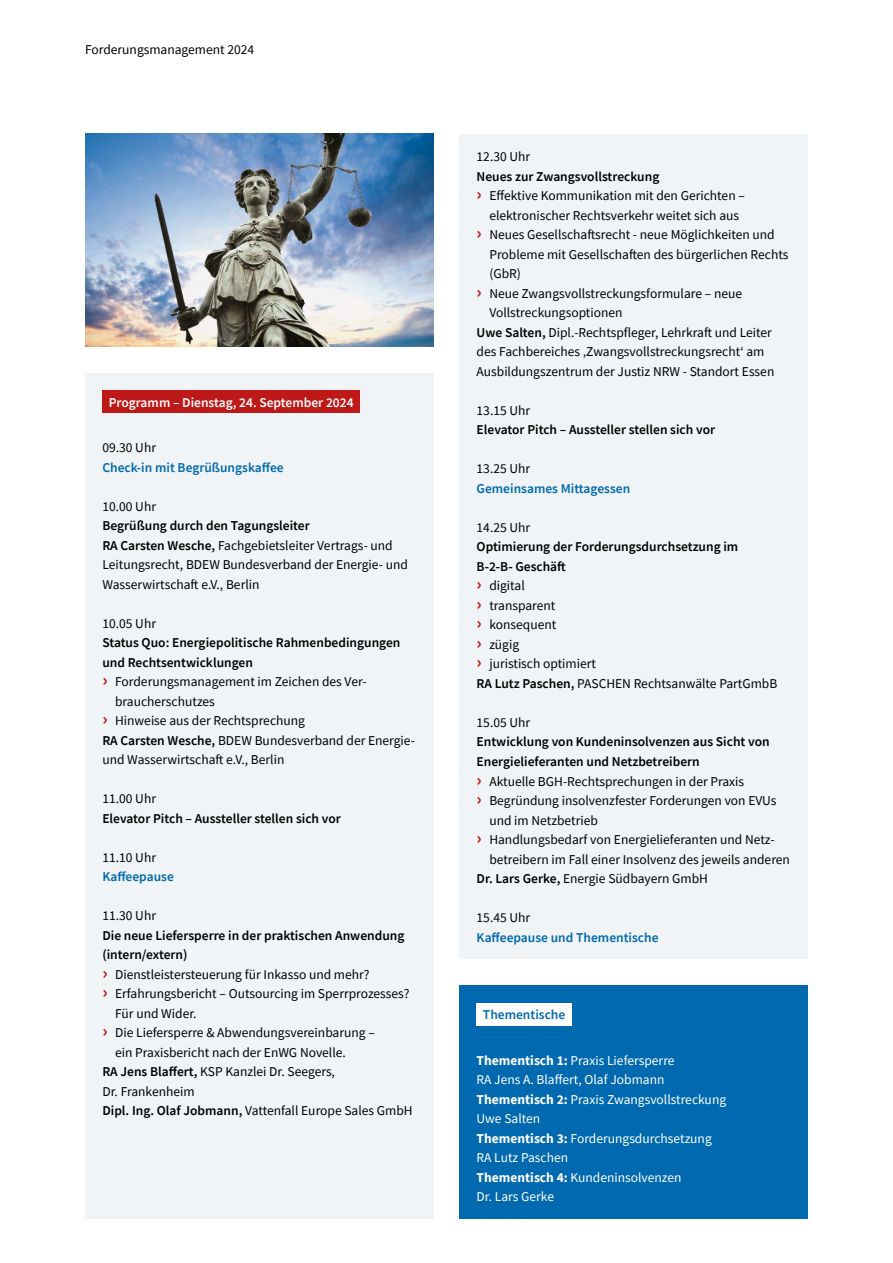
<style>
.page{position:relative;width:893px;height:1263px;background:#fff}
.page>*{position:absolute;margin:0;border:0;box-sizing:border-box;transform-origin:0 0}
.t1{font:13.5px/19.5px "Source Sans Pro";color:#000}
.t2{font:600 13.5px "Source Sans Pro";color:#000}
.t3{font:13.5px/19.5px "Source Sans Pro";color:#fff}
.t4{font:600 13.5px "Source Sans Pro";color:#0069af}
.t5{font:600 13.5px "Source Sans Pro";color:#fff}
.s1{font-weight:600}
.s2{font-weight:700;font-size:18px;color:#be1919}
.s3{font-weight:700}
</style>
<div class="page">
<div style="left:85px;top:373px;width:349px;height:845px;background:#f0f4f6"></div>
<div style="left:102px;top:390px;width:258px;height:23px;background:#be1919"></div>
<div style="left:459px;top:985px;width:349px;height:233px;background:#0069af"></div>
<div style="left:477px;top:1003px;width:95px;height:22px;background:#fff"></div>
<div style="left:459px;top:134px;width:349px;height:825px;background:#f0f4f6"></div>
<img style="left:85px;top:134px;width:349px;height:213px">
<p class="t1" style="left:85px;top:40px;width:171px">Forderungsmanagement 2024</p>
<p class="t5" style="left:109px;top:393px;width:246px">Programm – Dienstag, 24. September 2024</p>
<p class="t1" style="left:102px;top:438px;width:55px">09.30 Uhr</p>
<p class="t4" style="left:102px;top:458px;width:183px">Check-in mit Begrüßungskaffee</p>
<p class="t1" style="left:102px;top:496px;width:55px">10.00 Uhr</p>
<p class="t1" style="left:102px;top:516px;width:307px"><span class="s1">Begrüßung durch den Tagungsleiter<br>RA Carsten Wesche,</span> Fachgebietsleiter Vertrags- und Leitungsrecht, BDEW Bundesverband der Energie- und Wasserwirtschaft e.V., Berlin</p>
<p class="t1" style="left:102px;top:613px;width:55px">10.05 Uhr</p>
<p class="t2" style="left:102px;top:634px;width:300px">Status Quo: Energiepolitische Rahmenbedingungen</p>
<p class="t2" style="left:102px;top:653px;width:152px">und Rechtsentwicklungen</p>
<p class="t1" style="left:102px;top:672px;width:265px"><span class="s2">›</span> Forderungsmanagement im Zeichen des Ver-</p>
<p class="t1" style="left:115px;top:691px;width:101px">braucherschutzes</p>
<p class="t1" style="left:102px;top:711px;width:204px"><span class="s2">›</span> Hinweise aus der Rechtsprechung</p>
<p class="t1" style="left:102px;top:730px;width:314px"><span class="s1">RA Carsten Wesche,</span> BDEW Bundesverband der Energie-</p>
<p class="t1" style="left:102px;top:750px;width:184px">und Wasserwirtschaft e.V., Berlin</p>
<p class="t1" style="left:102px;top:789px;width:55px">11.00 Uhr</p>
<p class="t2" style="left:102px;top:809px;width:240px">Elevator Pitch – Aussteller stellen sich vor</p>
<p class="t1" style="left:102px;top:847px;width:55px">11.10 Uhr</p>
<p class="t4" style="left:102px;top:868px;width:73px">Kaffeepause</p>
<p class="t1" style="left:102px;top:906px;width:55px">11.30 Uhr</p>
<p class="t2" style="left:102px;top:926px;width:304px">Die neue Liefersperre in der praktischen Anwendung</p>
<p class="t2" style="left:102px;top:946px;width:87px">(intern/extern)</p>
<p class="t1" style="left:102px;top:964px;width:269px"><span class="s2">›</span> Dienstleistersteuerung für Inkasso und mehr?</p>
<p class="t1" style="left:102px;top:984px;width:309px"><span class="s2">›</span> Erfahrungsbericht – Outsourcing im Sperrprozesses?</p>
<p class="t1" style="left:115px;top:1003px;width:83px">Für und Wider.</p>
<p class="t1" style="left:102px;top:1023px;width:274px"><span class="s2">›</span> Die Liefersperre &amp; Abwendungsvereinbarung –</p>
<p class="t1" style="left:115px;top:1042px;width:232px">ein Praxisbericht nach der EnWG Novelle.</p>
<p class="t1" style="left:102px;top:1062px;width:234px"><span class="s1">RA Jens Blaffert,</span> KSP Kanzlei Dr. Seegers,</p>
<p class="t1" style="left:102px;top:1081px;width:94px">Dr. Frankenheim</p>
<p class="t1" style="left:102px;top:1101px;width:312px"><span class="s1">Dipl. Ing. Olaf Jobmann,</span> Vattenfall Europe Sales GmbH</p>
<p class="t1" style="left:477px;top:147px;width:55px">12.30 Uhr</p>
<p class="t2" style="left:477px;top:168px;width:184px">Neues zur Zwangsvollstreckung</p>
<p class="t1" style="left:477px;top:186px;width:270px"><span class="s2">›</span> Effektive Kommunikation mit den Gerichten –</p>
<p class="t1" style="left:489px;top:206px;width:251px">elektronischer Rechtsverkehr weitet sich aus</p>
<p class="t1" style="left:477px;top:225px;width:300px"><span class="s2">›</span> Neues Gesellschaftsrecht - neue Möglichkeiten und</p>
<p class="t1" style="left:489px;top:245px;width:301px">Probleme mit Gesellschaften des bürgerlichen Rechts</p>
<p class="t1" style="left:489px;top:264px;width:33px">(GbR)</p>
<p class="t1" style="left:477px;top:284px;width:267px"><span class="s2">›</span> Neue Zwangsvollstreckungsformulare – neue</p>
<p class="t1" style="left:489px;top:303px;width:135px">Vollstreckungsoptionen</p>
<p class="t1" style="left:477px;top:323px;width:297px"><span class="s1">Uwe Salten,</span> Dipl.-Rechtspfleger, Lehrkraft und Leiter</p>
<p class="t1" style="left:477px;top:342px;width:289px">des Fachbereiches ‚Zwangsvollstreckungsrecht‘ am</p>
<p class="t1" style="left:477px;top:362px;width:299px">Ausbildungszentrum der Justiz NRW - Standort Essen</p>
<p class="t1" style="left:477px;top:401px;width:55px">13.15 Uhr</p>
<p class="t2" style="left:477px;top:421px;width:240px">Elevator Pitch – Aussteller stellen sich vor</p>
<p class="t1" style="left:477px;top:459px;width:55px">13.25 Uhr</p>
<p class="t4" style="left:477px;top:480px;width:155px">Gemeinsames Mittagessen</p>
<p class="t1" style="left:477px;top:518px;width:55px">14.25 Uhr</p>
<p class="t1" style="left:477px;top:537px;width:302px"><span class="s1">Optimierung der Forderungsdurchsetzung im<br>B-2-B- Geschäft<br></span><span class="s2">›</span> digital<br><span class="s2">›</span> transparent<br><span class="s2">›</span> konsequent<br><span class="s2">›</span> zügig<br><span class="s2">›</span> juristisch optimiert<br><span class="s1">RA Lutz Paschen,</span> PASCHEN Rechtsanwälte PartGmbB</p>
<p class="t1" style="left:477px;top:713px;width:55px">15.05 Uhr</p>
<p class="t2" style="left:477px;top:733px;width:295px">Entwicklung von Kundeninsolvenzen aus Sicht von</p>
<p class="t2" style="left:477px;top:753px;width:225px">Energielieferanten und Netzbetreibern</p>
<p class="t1" style="left:477px;top:771px;width:269px"><span class="s2">›</span> Aktuelle BGH-Rechtsprechungen in der Praxis</p>
<p class="t1" style="left:477px;top:791px;width:301px"><span class="s2">›</span> Begründung insolvenzfester Forderungen von EVUs</p>
<p class="t1" style="left:489px;top:810px;width:110px">und im Netzbetrieb</p>
<p class="t1" style="left:477px;top:830px;width:300px"><span class="s2">›</span> Handlungsbedarf von Energielieferanten und Netz-</p>
<p class="t1" style="left:489px;top:849px;width:302px">betreibern im Fall einer Insolvenz des jeweils anderen</p>
<p class="t1" style="left:477px;top:869px;width:233px"><span class="s1">Dr. Lars Gerke,</span> Energie Südbayern GmbH</p>
<p class="t1" style="left:477px;top:908px;width:55px">15.45 Uhr</p>
<p class="t4" style="left:477px;top:928px;width:183px">Kaffeepause und Thementische</p>
<p class="t4" style="left:483px;top:1006px;width:84px">Thementische</p>
<p class="t3" style="left:477px;top:1050px;width:251px"><span class="s3">Thementisch 1:</span> Praxis Liefersperre<br>RA Jens A. Blaffert, Olaf Jobmann<br><span class="s3">Thementisch 2:</span> Praxis Zwangsvollstreckung<br>Uwe Salten<br><span class="s3">Thementisch 3:</span> Forderungsdurchsetzung<br>RA Lutz Paschen<br><span class="s3">Thementisch 4:</span> Kundeninsolvenzen<br>Dr. Lars Gerke</p>
</div>
